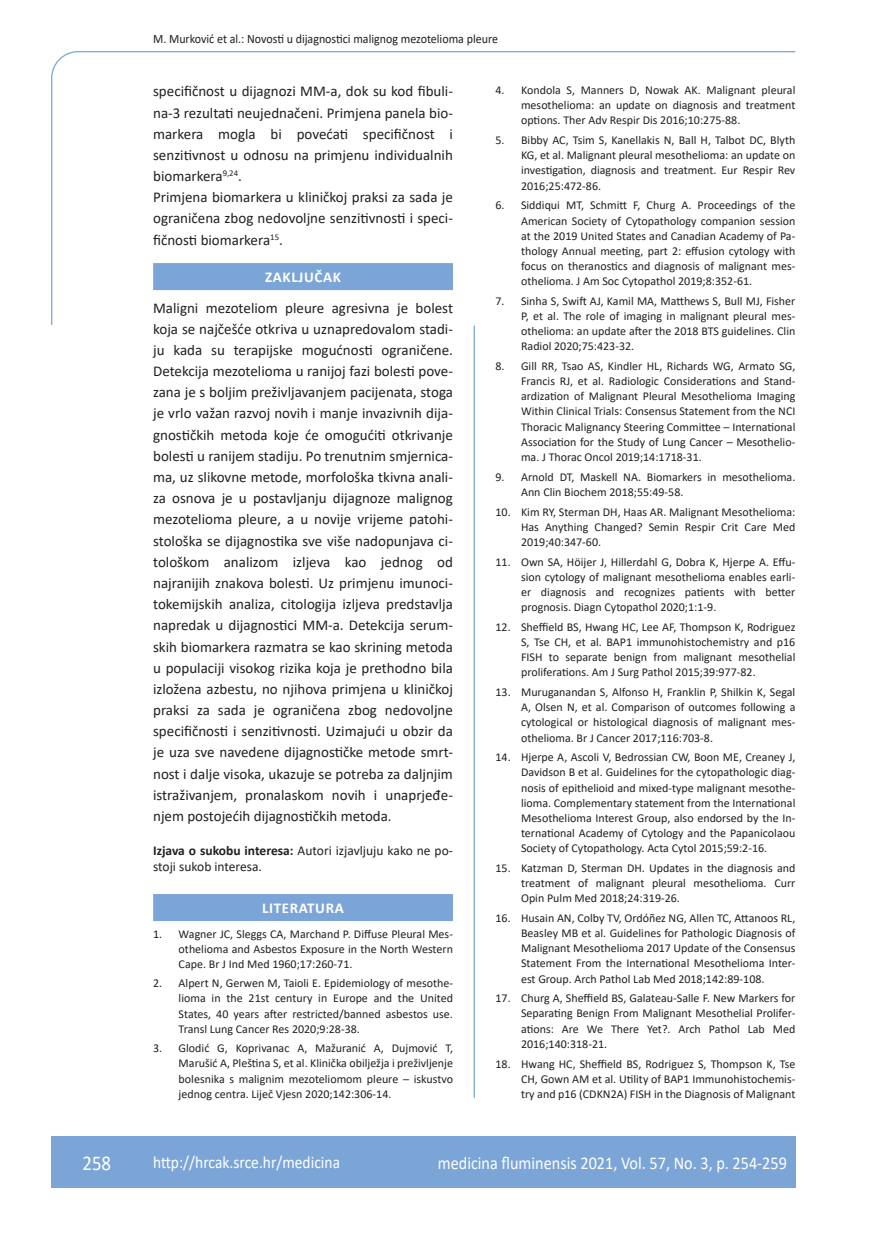
<style>
.page{position:relative;width:872px;height:1234px;background:#fff}
.page>*{position:absolute;margin:0;border:0;box-sizing:border-box;transform-origin:0 0}
.t1{font:21px "Calibri";color:#fff;scale:.9 1}
.t2{font:18px "Calibri";color:#fff;scale:.9 1}
.t3{font:17.25px "Calibri";color:#fff;scale:.9 1}
.osnovni_tekst{font:15px/21.1px "Calibri";color:#231f20;text-align:justify}
.naslov_ruler{font:700 15px "Calibri";letter-spacing:.04em;color:#fff}
.izjava{font:13.5px/16.6px "Calibri";color:#231f20}
.glava{font:12.75px "Calibri";color:#231f20;scale:.94 1}
.literatura{font:12px/15.1px "Calibri";color:#231f20;text-align:justify}
.s1{font-weight:700}
</style>
<div class="page">
<svg style="left:51px;top:51px;width:745px;height:274px"></svg>
<hr style="left:473px;top:325px;width:2px;height:772px;background:#7ca5d7">
<div style="left:51px;top:1135px;width:744px;height:51px;background:#7ca5d7"></div>
<div style="left:153px;top:263px;width:300px;height:27px;background:#7ca5d7"></div>
<div style="left:153px;top:893px;width:300px;height:27px;background:#7ca5d7"></div>
<p class="glava" style="left:153px;top:29px;width:368px">M. Murković et al.: Novosti u dijagnostici malignog mezotelioma pleure</p>
<p class="osnovni_tekst" style="left:153px;top:80px;width:301px">specifičnost u dijagnozi MM-a, dok su kod fibuli&shy;na-3 rezultati neujednačeni. Primjena panela bio&shy;markera mogla bi povećati specifičnost i senzitivnost u odnosu na primjenu individualnih biomarkera<sup>9,24</sup>.</p>
<p class="osnovni_tekst" style="left:153px;top:186px;width:301px">Primjena biomarkera u kliničkoj praksi za sada je ograničena zbog nedovoljne senzitivnosti i speci&shy;fičnosti biomarkera<sup>15</sup>.</p>
<p class="naslov_ruler" style="left:265px;top:266px;width:77px">ZAKLJUČAK</p>
<p class="osnovni_tekst" style="left:153px;top:296px;width:301px">Maligni mezoteliom pleure agresivna je bolest koja se najčešće otkriva u uznapredovalom stadi&shy;ju kada su terapijske mogućnosti ograničene.<br>Detekcija mezotelioma u ranijoj fazi bolesti pove&shy;zana je s boljim preživljavanjem pacijenata, stoga je vrlo važan razvoj novih i manje invazivnih dija&shy;gnostičkih metoda koje će omogućiti otkrivanje bolesti u ranijem stadiju. Po trenutnim smjernica&shy;ma, uz slikovne metode, morfološka tkivna anali&shy;za osnova je u postavljanju dijagnoze malignog mezotelioma pleure, a u novije vrijeme patohi&shy;stološka se dijagnostika sve više nadopunjava ci&shy;tološkom analizom izljeva kao jednog od najranijih znakova bolesti. Uz primjenu imunoci&shy;tokemijskih analiza, citologija izljeva predstavlja napredak u dijagnostici MM-a. Detekcija serum&shy;skih biomarkera razmatra se kao skrining metoda u populaciji visokog rizika koja je prethodno bila izložena azbestu, no njihova primjena u kliničkoj praksi za sada je ograničena zbog nedovoljne specifičnosti i senzitivnosti. Uzimajući u obzir da je uza sve navedene dijagnostičke metode smrt&shy;nost i dalje visoka, ukazuje se potreba za daljnjim istraživanjem, pronalaskom novih i unaprjeđe&shy;njem postojećih dijagnostičkih metoda.</p>
<p class="izjava" style="left:153px;top:841px;width:301px"><span class="s1">Izjava o sukobu interesa:</span> Autori izjavljuju kako ne po&shy;stoji sukob interesa.</p>
<p class="naslov_ruler" style="left:262px;top:897px;width:83px">LITERATURA</p>
<p class="literatura" style="left:179px;top:925px;width:276px;text-indent:-26px">1. Wagner JC, Sleggs CA, Marchand P. Diffuse Pleural Mes&shy;othelioma and Asbestos Exposure in the North Western Cape. Br J Ind Med 1960;17:260-71.</p>
<p class="literatura" style="left:179px;top:975px;width:276px;text-indent:-26px">2. Alpert N, Gerwen M, Taioli E. Epidemiology of mesothe&shy;lioma in the 21st century in Europe and the United States, 40 years after restricted/banned asbestos use.<br>Transl Lung Cancer Res 2020;9:28-38.</p>
<p class="literatura" style="left:179px;top:1040px;width:276px;text-indent:-26px">3. Glodić G, Koprivanac A, Mažuranić A, Dujmović T, Marušić A, Pleština S, et al. Klinička obilježja i preživljenje bolesnika s malignim mezoteliomom pleure – iskustvo jednog centra. Liječ Vjesn 2020;142:306-14.</p>
<p class="literatura" style="left:521px;top:82px;width:276px;text-indent:-26px">4. Kondola S, Manners D, Nowak AK. Malignant pleural mesothelioma: an update on diagnosis and treatment options. Ther Adv Respir Dis 2016;10:275-88.</p>
<p class="literatura" style="left:521px;top:132px;width:276px;text-indent:-26px">5. Bibby AC, Tsim S, Kanellakis N, Ball H, Talbot DC, Blyth KG, et al. Malignant pleural mesothelioma: an update on investigation, diagnosis and treatment. Eur Respir Rev 2016;25:472-86.</p>
<p class="literatura" style="left:521px;top:197px;width:276px;text-indent:-26px">6. Siddiqui MT, Schmitt F, Churg A. Proceedings of the American Society of Cytopathology companion session at the 2019 United States and Canadian Academy of Pa&shy;thology Annual meeting, part 2: effusion cytology with focus on theranostics and diagnosis of malignant mes&shy;othelioma. J Am Soc Cytopathol 2019;8:352-61.</p>
<p class="literatura" style="left:521px;top:293px;width:276px;text-indent:-26px">7. Sinha S, Swift AJ, Kamil MA, Matthews S, Bull MJ, Fisher P, et al. The role of imaging in malignant pleural mes&shy;othelioma: an update after the 2018 BTS guidelines. Clin Radiol 2020;75:423-32.</p>
<p class="literatura" style="left:521px;top:358px;width:276px;text-indent:-26px">8. Gill RR, Tsao AS, Kindler HL, Richards WG, Armato SG, Francis RJ, et al. Radiologic Considerations and Stand&shy;ardization of Malignant Pleural Mesothelioma Imaging Within Clinical Trials: Consensus Statement from the NCI Thoracic Malignancy Steering Committee – International Association for the Study of Lung Cancer – Mesothelio&shy;ma. J Thorac Oncol 2019;14:1718-31.</p>
<p class="literatura" style="left:521px;top:468px;width:276px;text-indent:-26px">9. Arnold DT, Maskell NA. Biomarkers in mesothelioma.<br>Ann Clin Biochem 2018;55:49-58.</p>
<p class="literatura" style="left:521px;top:503px;width:276px;text-indent:-26px">10. Kim RY, Sterman DH, Haas AR. Malignant Mesothelioma:<br>Has Anything Changed? Semin Respir Crit Care Med 2019;40:347-60.</p>
<p class="literatura" style="left:521px;top:553px;width:276px;text-indent:-26px">11. Own SA, Höijer J, Hillerdahl G, Dobra K, Hjerpe A. Effu&shy;sion cytology of malignant mesothelioma enables earli&shy;er diagnosis and recognizes patients with better prognosis. Diagn Cytopathol 2020;1:1-9.</p>
<p class="literatura" style="left:521px;top:619px;width:276px;text-indent:-26px">12. Sheffield BS, Hwang HC, Lee AF, Thompson K, Rodriguez S, Tse CH, et al. BAP1 immunohistochemistry and p16<br>FISH to separate benign from malignant mesothelial proliferations. Am J Surg Pathol 2015;39:977-82.</p>
<p class="literatura" style="left:521px;top:684px;width:276px;text-indent:-26px">13. Muruganandan S, Alfonso H, Franklin P, Shilkin K, Segal A, Olsen N, et al. Comparison of outcomes following a cytological or histological diagnosis of malignant mes&shy;othelioma. Br J Cancer 2017;116:703-8.</p>
<p class="literatura" style="left:521px;top:749px;width:276px;text-indent:-26px">14. Hjerpe A, Ascoli V, Bedrossian CW, Boon ME, Creaney J, Davidson B et al. Guidelines for the cytopathologic diag&shy;nosis of epithelioid and mixed-type malignant mesothe&shy;lioma. Complementary statement from the International Mesothelioma Interest Group, also endorsed by the In&shy;ternational Academy of Cytology and the Papanicolaou Society of Cytopathology. Acta Cytol 2015;59:2-16.</p>
<p class="literatura" style="left:521px;top:859px;width:276px;text-indent:-26px">15. Katzman D, Sterman DH. Updates in the diagnosis and treatment of malignant pleural mesothelioma. Curr Opin Pulm Med 2018;24:319-26.</p>
<p class="literatura" style="left:521px;top:909px;width:276px;text-indent:-26px">16. Husain AN, Colby TV, Ordóñez NG, Allen TC, Attanoos RL, Beasley MB et al. Guidelines for Pathologic Diagnosis of Malignant Mesothelioma 2017 Update of the Consensus Statement From the International Mesothelioma Inter&shy;est Group. Arch Pathol Lab Med 2018;142:89-108.</p>
<p class="literatura" style="left:521px;top:990px;width:276px;text-indent:-26px">17. Churg A, Sheffield BS, Galateau-Salle F. New Markers for Separating Benign From Malignant Mesothelial Prolifer&shy;ations: Are We There Yet?. Arch Pathol Lab Med 2016;140:318-21.</p>
<p class="literatura" style="left:521px;top:1055px;width:276px;text-indent:-26px">18. Hwang HC, Sheffield BS, Rodriguez S, Thompson K, Tse CH, Gown AM et al. Utility of BAP1 Immunohistochemis&shy;try and p16 (CDKN2A) FISH in the Diagnosis of Malignant</p>
<p class="t1" style="left:82px;top:1147px;width:33px">258</p>
<p class="t3" style="left:153px;top:1149px;width:209px">http://hrcak.srce.hr/medicina</p>
<p class="t2" style="left:438px;top:1149px;width:389px">medicina fluminensis 2021, Vol. 57, No. 3, p. 254-259</p>
</div>
